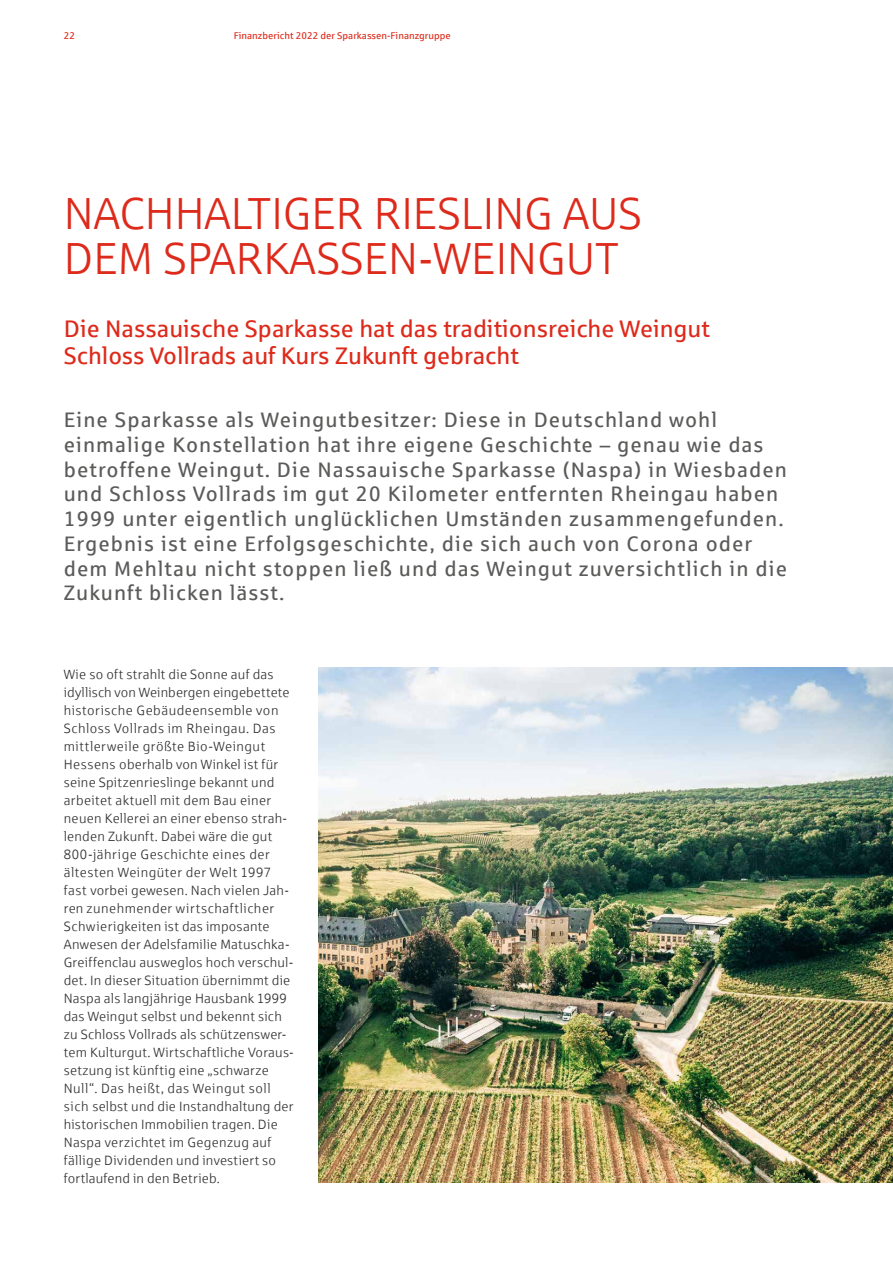
<style>
.page{position:relative;width:893px;height:1263px;background:#fff}
.page>*{position:absolute;margin:0;border:0;box-sizing:border-box;transform-origin:0 0}
.t1{font:45px/45px "Sparkasse Lt";color:#dd2a1b}
.t2{font:24px/27px "Sparkasse Rg";color:#dd2a1b}
.t3{font:21px/24.8px "Sparkasse Rg";letter-spacing:.05em;color:#5b5b5a}
.t4{font:13.5px/18px "Sparkasse Lt";letter-spacing:.02em;color:#313130}
.t5{font:9.75px "Sparkasse Rg";color:#dd2a1b}
</style>
<div class="page">
<img style="left:319px;top:668px;width:574px;height:514px">
<p class="t5" style="left:64px;top:30px;width:13px">22</p>
<p class="t5" style="left:234px;top:30px;width:218px">Finanzbericht 2022 der Sparkassen-Finanzgruppe</p>
<h1 class="t1" style="left:64px;top:190px;width:580px">NACHHALTIGER RIESLING AUS<br>DEM SPARKASSEN-WEINGUT</h1>
<h2 class="t2" style="left:64px;top:315px;width:648px">Die Nassauische Sparkasse hat das traditionsreiche Weingut<br>Schloss Vollrads auf Kurs Zukunft gebracht</h2>
<p class="t3" style="left:64px;top:407px;width:725px">Eine Sparkasse als Weingutbesitzer: Diese in Deutschland wohl einmalige Konstellation hat ihre eigene Geschichte – genau wie das betroffene Weingut. Die Nassauische Sparkasse (Naspa) in Wiesbaden und Schloss Vollrads im gut 20 Kilometer entfernten Rheingau haben 1999 unter eigentlich unglücklichen Umständen zusammengefunden.<br>Ergebnis ist eine Erfolgsgeschichte, die sich auch von Corona oder dem Mehltau nicht stoppen ließ und das Weingut zuversichtlich in die Zukunft blicken lässt.</p>
<p class="t4" style="left:64px;top:665px;width:232px">Wie so oft strahlt die Sonne auf das idyllisch von Weinbergen eingebettete historische Gebäudeensemble von Schloss Vollrads im Rheingau. Das mittlerweile größte Bio-Weingut Hessens oberhalb von Winkel ist für seine Spitzenrieslinge bekannt und arbeitet aktuell mit dem Bau einer neuen Kellerei an einer ebenso strah&shy;lenden Zukunft. Dabei wäre die gut 800-jährige Geschichte eines der ältesten Weingüter der Welt 1997 fast vorbei gewesen. Nach vielen Jah&shy;ren zunehmender wirtschaftlicher Schwierigkeiten ist das imposante Anwesen der Adelsfamilie Matuschka-Greiffenclau ausweglos hoch verschul&shy;det. In dieser Situation übernimmt die Naspa als langjährige Hausbank 1999 das Weingut selbst und bekennt sich zu Schloss Vollrads als schützenswer&shy;tem Kulturgut. Wirtschaftliche Voraus&shy;setzung ist künftig eine „schwarze Null“. Das heißt, das Weingut soll sich selbst und die Instandhaltung der historischen Immobilien tragen. Die Naspa verzichtet im Gegenzug auf fällige Dividenden und investiert so fortlaufend in den Betrieb.</p>
</div>
